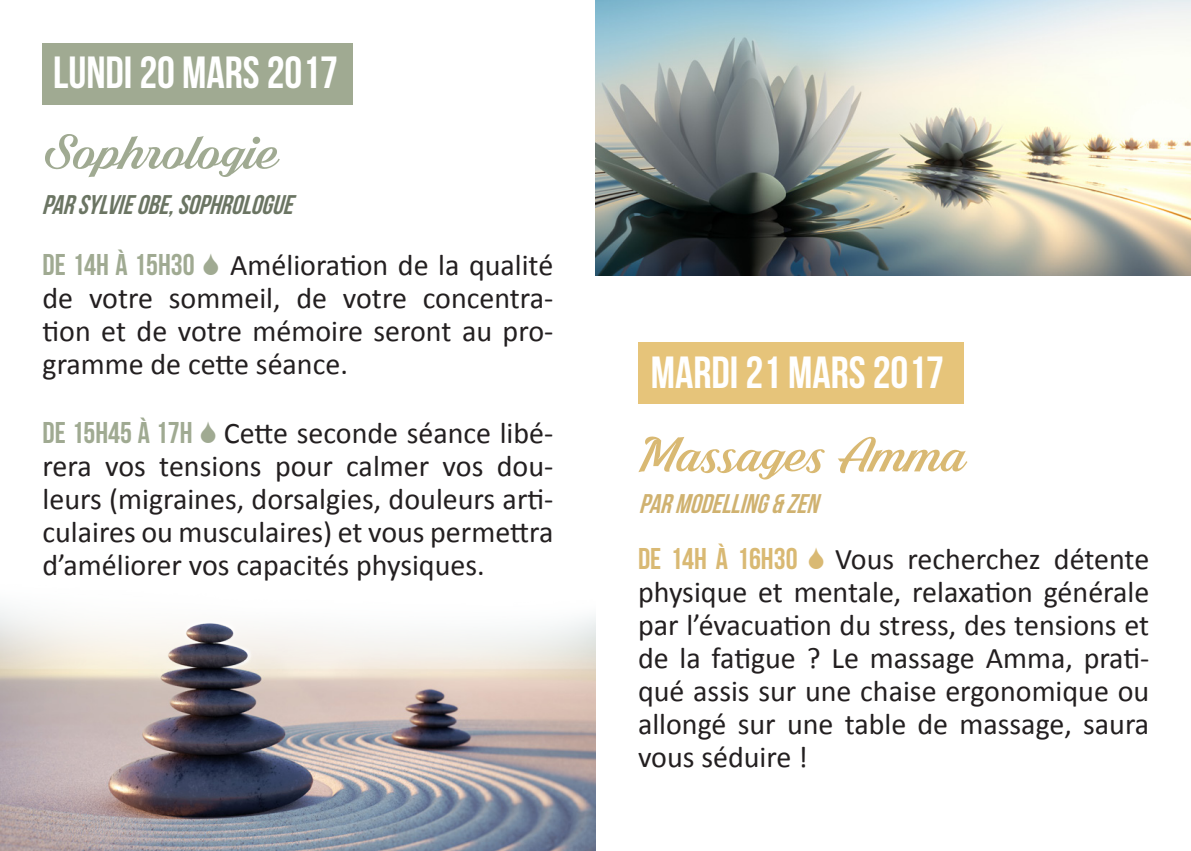
<style>
.page{position:relative;width:1191px;height:851px;background:#fff}
.page>*{position:absolute;margin:0;border:0;box-sizing:border-box;transform-origin:0 0}
.t1{font:54px "Shaded Larch PERSONALUSEONLY";color:#d9b973}
.t2{font:54px "Shaded Larch PERSONALUSEONLY";color:#a0aa92}
.t3{font:45px "Bebas Neue";color:#fff}
.t4{font:30px/33px "Calibri";color:#231f20;text-align:justify}
.t5{font:30px "Bebas Neue";color:#d9b973}
.t6{font:italic 27px "Bebas Neue";color:#6b7563}
.t7{font:italic 27px "Bebas Neue";color:#d0b270}
.s1{font-family:"Bebas Neue";color:#a0aa92}
</style>
<div class="page">
<div style="left:43px;top:43px;width:309px;height:61px;background:#a0aa92"></div>
<img style="left:0;top:607px;width:595px;height:243px">
<div style="left:638px;top:342px;width:325px;height:62px;background:#e6c47a"></div>
<img style="left:595px;top:0;width:596px;height:275px">
<p class="t3" style="left:53px;top:48px;width:286px">LUNDI 20 MARS 2017</p>
<p class="t2" style="left:44px;top:121px;width:235px">Sophrologie</p>
<p class="t6" style="left:42px;top:190px;width:260px">PARSYLVIEOBE,SOPHROLOGUE</p>
<p class="t4" style="left:43px;top:249px;width:512px"><span class="s1">DE 14H À 15H30</span> Amélioration de la qualité de votre sommeil, de votre concentra&shy;tion et de votre mémoire seront au pro&shy;gramme de cette séance.</p>
<p class="t4" style="left:43px;top:417px;width:512px"><span class="s1">DE 15H45 À 17H</span> Cette seconde séance libé&shy;rera vos tensions pour calmer vos dou&shy;leurs (migraines, dorsalgies, douleurs arti&shy;culaires ou musculaires) et vous permettra d’améliorer vos capacités physiques.</p>
<p class="t3" style="left:651px;top:347px;width:295px">MARDI 21 MARS 2017</p>
<p class="t1" style="left:638px;top:423px;width:329px">Massages Amma</p>
<p class="t7" style="left:639px;top:489px;width:188px">PARMODELLING&amp;ZEN</p>
<p class="t5" style="left:638px;top:542px;width:161px">DE 14H À 16H30</p>
<p class="t4" style="left:638px;top:542px;width:513px;text-indent:197px">Vous recherchez détente physique et mentale, relaxation générale par l’évacuation du stress, des tensions et de la fatigue ? Le massage Amma, prati&shy;qué assis sur une chaise ergonomique ou allongé sur une table de massage, saura vous séduire !</p>
</div>
